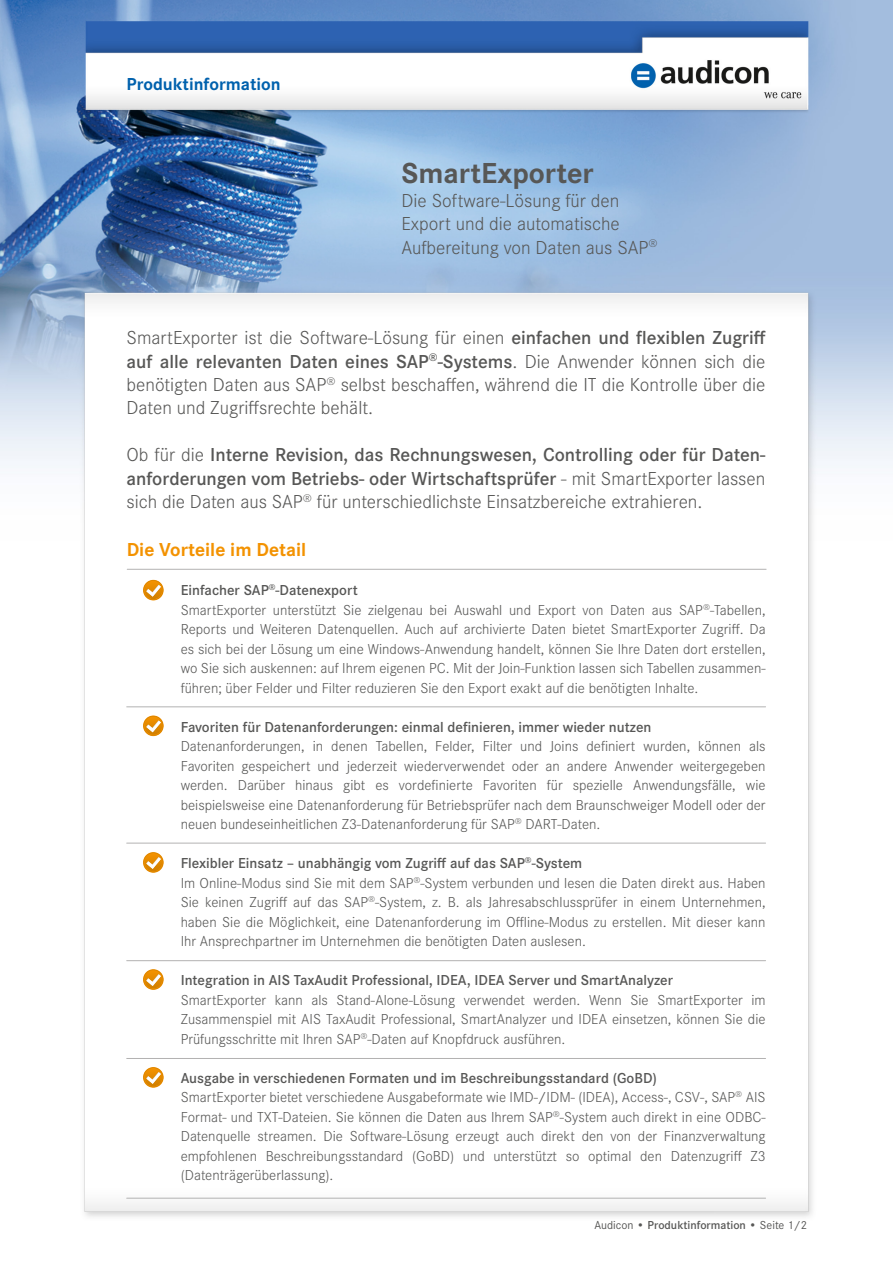
<style>
.page{position:relative;width:893px;height:1263px;background:#fff}
.page>*{position:absolute;margin:0;border:0;box-sizing:border-box;transform-origin:0 0}
.t1{font:700 30px "Corporate S";color:#575756}
.t2{font:300 19.5px/23.4px "Corporate S";color:#575756}
.t3{font:600 19.5px/23.4px "Corporate S";color:#575756;text-align:justify}
.t4{font:700 19.5px "Corporate S";color:#f39200}
.t5{font:700 18px "Corporate S";color:#0061ad}
.t6{font:300 15px/19.5px "Corporate S";color:#575756}
.t7{font:600 15px "Corporate S";color:#575756}
.t8{font:600 12px "Corporate S";color:#575756}
.s1{font-weight:600}
.s2{font-weight:300}
.s3{font-weight:400}
</style>
<div class="page">
<img style="left:0;top:0;width:893px;height:1217px">
<svg style="left:143px;top:715px;width:21px;height:21px"></svg>
<svg style="left:143px;top:716px;width:20px;height:20px"></svg>
<svg style="left:143px;top:852px;width:21px;height:21px"></svg>
<svg style="left:143px;top:852px;width:20px;height:20px"></svg>
<hr style="left:127px;top:706px;width:639px;height:1px;background:#b3b2b2">
<hr style="left:127px;top:843px;width:639px;height:1px;background:#b3b2b2">
<svg style="left:143px;top:580px;width:20px;height:20px"></svg>
<hr style="left:127px;top:569px;width:639px;height:1px;background:#b3b2b2">
<svg style="left:143px;top:969px;width:21px;height:21px"></svg>
<svg style="left:143px;top:970px;width:20px;height:19px"></svg>
<svg style="left:143px;top:1067px;width:21px;height:21px"></svg>
<svg style="left:143px;top:1067px;width:20px;height:20px"></svg>
<hr style="left:127px;top:960px;width:639px;height:1px;background:#b3b2b2">
<hr style="left:127px;top:1058px;width:639px;height:1px;background:#b3b2b2">
<hr style="left:127px;top:1198px;width:639px;height:1px;background:#b3b2b2">
<p class="t5" style="left:126px;top:74px;width:156px">Produktinformation</p>
<h1 class="t1" style="left:401px;top:156px;width:194px">SmartExporter</h1>
<h2 class="t2" style="left:401px;top:189px;width:258px">Die Software-Lösung für den<br>Export und die automatische<br>Aufbereitung von Daten aus SAP<sup>®</sup></h2>
<p class="t2" style="left:126px;top:326px;width:640px;text-align:justify">SmartExporter ist die Software-Lösung für einen <span class="s1">einfachen und flexiblen Zugriff auf alle relevanten Daten eines SAP</span><sup>®</sup><span class="s1">-Systems</span>. Die Anwender können sich die benötigten Daten aus SAP<sup>®</sup> selbst beschaffen, während die IT die Kontrolle über die Daten und Zugriffsrechte behält.</p>
<p class="t3" style="left:126px;top:443px;width:640px"><span class="s2">Ob für die</span> Interne Revision, das Rechnungswesen, Controlling oder für Daten&shy;anforderungen vom Betriebs- oder Wirtschaftsprüfer <span class="s2">- mit SmartExporter lassen sich die Daten aus SAP</span><sup>®</sup> <span class="s2">für unterschiedlichste Einsatzbereiche extrahieren.</span></p>
<h2 class="t4" style="left:127px;top:539px;width:181px">Die Vorteile im Detail</h2>
<p class="t6" style="left:181px;top:581px;width:586px"><span class="s1">Einfacher SAP</span><sup>®</sup><span class="s1">-Datenexport<br></span>SmartExporter unterstützt Sie zielgenau bei Auswahl und Export von Daten aus SAP<sup>®</sup>-Tabellen, Reports und Weiteren Datenquellen. Auch auf archivierte Daten bietet SmartExporter Zugriff. Da es sich bei der Lösung um eine Windows-Anwendung handelt, können Sie Ihre Daten dort erstellen, wo Sie sich auskennen: auf Ihrem eigenen PC. Mit der Join-Funktion lassen sich Tabellen zusammen&shy;führen; über Felder und Filter reduzieren Sie den Export exakt auf die benötigten Inhalte.</p>
<p class="t7" style="left:181px;top:718px;width:472px">Favoriten für Datenanforderungen: einmal definieren, immer wieder nutzen</p>
<p class="t6" style="left:181px;top:737px;width:586px;text-align:justify">Datenanforderungen, in denen Tabellen, Felder, Filter und Joins definiert wurden, können als Favoriten gespeichert und jederzeit wiederverwendet oder an andere Anwender weitergegeben werden. Darüber hinaus gibt es vordefinierte Favoriten für spezielle Anwendungsfälle, wie beispielsweise eine Datenanforderung für Betriebsprüfer nach dem Braunschweiger Modell oder der neuen bundeseinheitlichen Z3-Datenanforderung für SAP<sup>®</sup> DART-Daten.</p>
<p class="t6" style="left:181px;top:854px;width:586px"><span class="s1">Flexibler Einsatz – unabhängig vom Zugriff auf das SAP</span><sup>®</sup><span class="s1">-System<br></span>Im Online-Modus sind Sie mit dem SAP<sup>®</sup>-System verbunden und lesen die Daten direkt aus. Haben Sie keinen Zugriff auf das SAP<sup>®</sup>-System, z. B. als Jahresabschlussprüfer in einem Unternehmen, haben Sie die Möglichkeit, eine Datenanforderung im Offline-Modus zu erstellen. Mit dieser kann Ihr Ansprechpartner im Unternehmen die benötigten Daten auslesen.</p>
<p class="t7" style="left:181px;top:972px;width:494px">Integration in AIS TaxAudit Professional, IDEA, IDEA Server und SmartAnalyzer</p>
<p class="t6" style="left:181px;top:990px;width:586px;text-align:justify">SmartExporter kann als Stand-Alone-Lösung verwendet werden. Wenn Sie SmartExporter im Zusammenspiel mit AIS TaxAudit Professional, SmartAnalyzer und IDEA einsetzen, können Sie die Prüfungsschritte mit Ihren SAP<sup>®</sup>-Daten auf Knopfdruck ausführen.</p>
<p class="t6" style="left:181px;top:1068px;width:586px"><span class="s1">Ausgabe in verschiedenen Formaten und im Beschreibungsstandard (GoBD)<br></span>SmartExporter bietet verschiedene Ausgabeformate wie IMD-/IDM- (IDEA), Access-, CSV-, SAP<sup>®</sup> AIS Format- und TXT-Dateien. Sie können die Daten aus Ihrem SAP<sup>®</sup>-System auch direkt in eine ODBC-Datenquelle streamen. Die Software-Lösung erzeugt auch direkt den von der Finanzverwaltung empfohlenen Beschreibungsstandard (GoBD) und unterstützt so optimal den Datenzugriff Z3 (Datenträgerüberlassung).</p>
<p class="t8" style="left:594px;top:1218px;width:214px"><span class="s3">Audicon •</span> Produktinformation • <span class="s3">Seite 1/2</span></p>
</div>
